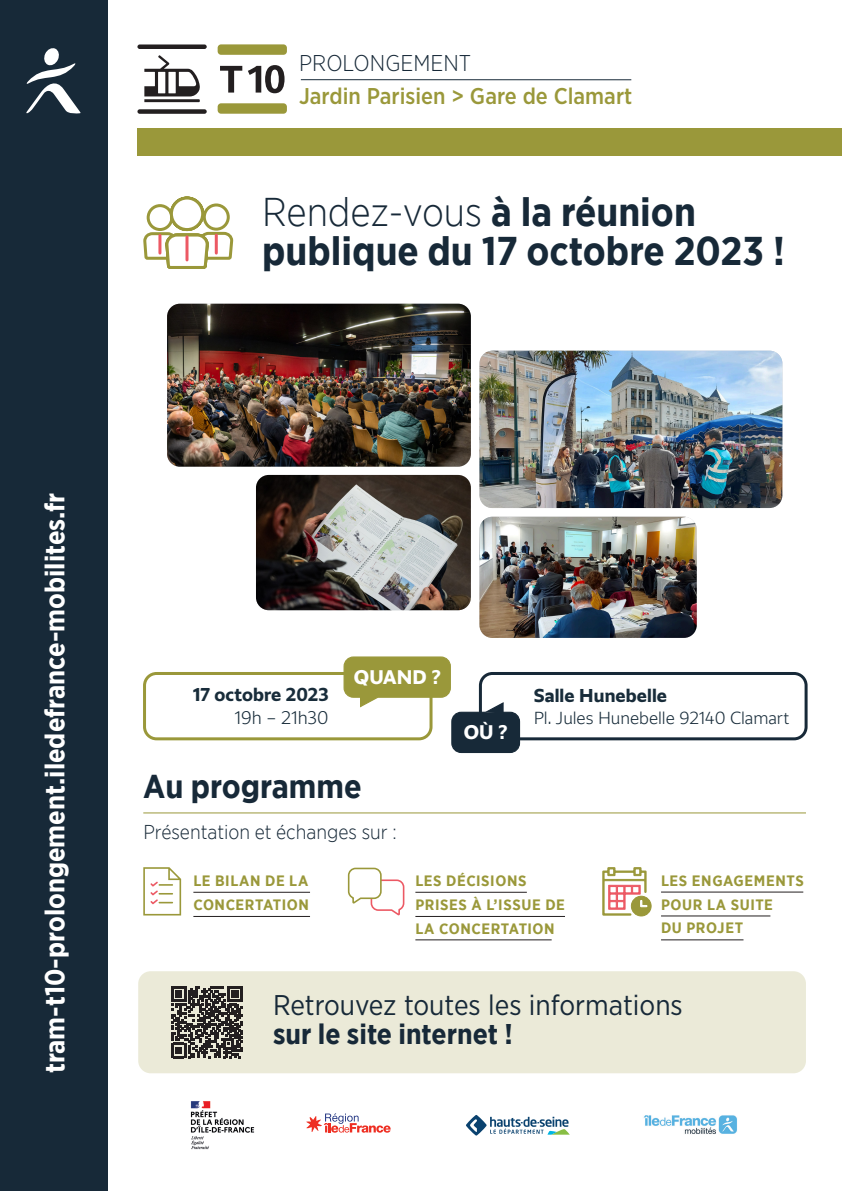
<style>
.page{position:relative;width:842px;height:1191px;background:#fff}
.page>*{position:absolute;margin:0;border:0;box-sizing:border-box;transform-origin:0 0}
.t1{font:700 40px/39.2px "Gotham Narrow";color:#172938}
.t2{font:700 33px "Gotham Narrow";color:#172938}
.t3{font:28.4px "Gotham Narrow";color:#172938}
.t4{font:700 28.4px "Gotham Narrow";color:#172938}
.t5{font:700 27.4px "Gotham Narrow";color:#fff}
.t6{font:500 22.8px "Gotham Narrow";color:#9a983a}
.t7{font:300 22.8px "Gotham Narrow";color:#172938}
.t8{font:300 20px "Gotham Narrow";color:#172938}
.t9{font:700 18px "Grand Paris";letter-spacing:.005em;color:#fff}
.t10{font:700 17px "Grand Paris";letter-spacing:.005em;color:#182c3a}
.t11{font:300 expanded 17px "Grand Paris";letter-spacing:-.005em;color:#182c3a}
.t12{font:300 expanded 16.2px "Grand Paris";letter-spacing:-.005em;color:#182c3a}
.t13{font:700 15px/23.7px "Gotham Narrow";letter-spacing:.035em;color:#9a983a}
.s1{font-weight:300}
</style>
<div class="page">
<div style="left:0;top:0;width:107px;height:1191px;background:#172938"></div>
<img style="left:190px;top:1101px;width:65px;height:49px">
<img style="left:643px;top:1115px;width:94px;height:19px">
<svg style="left:26px;top:48px;width:55px;height:66px"></svg>
<hr style="left:301px;top:79px;width:330px;height:1px;background:#172938">
<div style="left:137px;top:44px;width:70px;height:5px;background:#231f20;border-radius:2px"></div>
<div style="left:137px;top:109px;width:70px;height:5px;background:#231f20;border-radius:2px"></div>
<svg style="left:144px;top:55px;width:56px;height:47px"></svg>
<svg style="left:220px;top:66px;width:22px;height:27px"></svg>
<svg style="left:248px;top:65px;width:37px;height:28px"></svg>
<div style="left:218px;top:44px;width:69px;height:11px;background:#9a983a;border-radius:3px"></div>
<div style="left:218px;top:103px;width:69px;height:11px;background:#9a983a;border-radius:3px"></div>
<div style="left:137px;top:128px;width:705px;height:27px;background:#9a983a"></div>
<svg style="left:306px;top:1113px;width:85px;height:19px"></svg>
<div style="left:138px;top:971px;width:668px;height:102px;background:#ebead8;border-radius:12px"></div>
<svg style="left:171px;top:986px;width:72px;height:72px"></svg>
<div style="left:143px;top:672px;width:289px;height:68px;border:3px solid #9a983a;border-radius:12px"></div>
<div style="left:343px;top:656px;width:108px;height:42px;background:#9a983a;border:1px solid #9a983a;border-radius:9px"></div>
<svg style="left:359px;top:696px;width:20px;height:12px"></svg>
<div style="left:479px;top:672px;width:328px;height:68px;border:3px solid #172938;border-radius:12px"></div>
<svg style="left:487px;top:702px;width:17px;height:9px"></svg>
<div style="left:451px;top:711px;width:69px;height:42px;background:#172938;border:1px solid #172938;border-radius:9px"></div>
<svg style="left:466px;top:1115px;width:104px;height:20px"></svg>
<svg style="left:143px;top:196px;width:91px;height:73px"></svg>
<hr style="left:158px;top:235px;width:3px;height:18px;background:#ec5964">
<hr style="left:185px;top:237px;width:3px;height:23px;background:#ec5964">
<hr style="left:215px;top:235px;width:3px;height:18px;background:#ec5964">
<img style="left:167px;top:304px;width:304px;height:163px">
<img style="left:479px;top:517px;width:218px;height:121px">
<img style="left:256px;top:475px;width:215px;height:135px">
<img style="left:479px;top:351px;width:303px;height:157px">
<hr style="left:193px;top:891px;width:117px;height:1px;background:#231f20">
<hr style="left:193px;top:916px;width:117px;height:1px;background:#231f20">
<svg style="left:143px;top:867px;width:38px;height:48px"></svg>
<hr style="left:661px;top:891px;width:142px;height:1px;background:#231f20">
<hr style="left:661px;top:939px;width:82px;height:1px;background:#231f20">
<hr style="left:661px;top:915px;width:109px;height:1px;background:#231f20">
<svg style="left:602px;top:867px;width:49px;height:49px"></svg>
<hr style="left:415px;top:891px;width:112px;height:1px;background:#231f20">
<hr style="left:415px;top:916px;width:150px;height:1px;background:#231f20">
<hr style="left:415px;top:939px;width:137px;height:1px;background:#231f20">
<svg style="left:347px;top:867px;width:58px;height:49px"></svg>
<hr style="left:143px;top:812px;width:663px;height:1px;background:#9a983a">
<h3 class="t7" style="left:299px;top:49px;width:173px">PROLONGEMENT</h3>
<h3 class="t6" style="left:299px;top:82px;width:335px">Jardin Parisien &gt; Gare de Clamart</h3>
<h1 class="t1" style="left:262px;top:192px;width:524px"><span class="s1">Rendez-vous</span> à la réunion publique du 17 octobre 2023 !</h1>
<h3 class="t5" style="left:37px;top:1073px;width:582px;rotate:-90deg">tram-t10-prolongement.iledefrance-mobilites.fr</h3>
<p class="t10" style="left:193px;top:683px;width:137px">17 octobre 2023</p>
<p class="t11" style="left:235px;top:706px;width:95px">19h – 21h30</p>
<p class="t9" style="left:354px;top:665px;width:88px">QUAND ?</p>
<h2 class="t2" style="left:143px;top:765px;width:220px">Au programme</h2>
<h3 class="t8" style="left:143px;top:820px;width:255px">Présentation et échanges sur :</h3>
<p class="t9" style="left:464px;top:720px;width:45px">OÙ ?</p>
<p class="t10" style="left:534px;top:684px;width:135px">Salle Hunebelle</p>
<p class="t12" style="left:534px;top:707px;width:257px">Pl. Jules Hunebelle 92140 Clamart</p>
<p class="t13" style="left:415px;top:869px;width:151px">LES DÉCISIONS<br>PRISES À L’ISSUE DE<br>LA CONCERTATION</p>
<p class="t13" style="left:193px;top:869px;width:117px">LE BILAN DE LA<br>CONCERTATION</p>
<p class="t13" style="left:661px;top:868px;width:144px">LES ENGAGEMENTS<br>POUR LA SUITE<br>DU PROJET</p>
<h3 class="t3" style="left:273px;top:987px;width:411px">Retrouvez toutes les informations</h3>
<h3 class="t4" style="left:273px;top:1016px;width:241px">sur le site internet !</h3>
</div>
